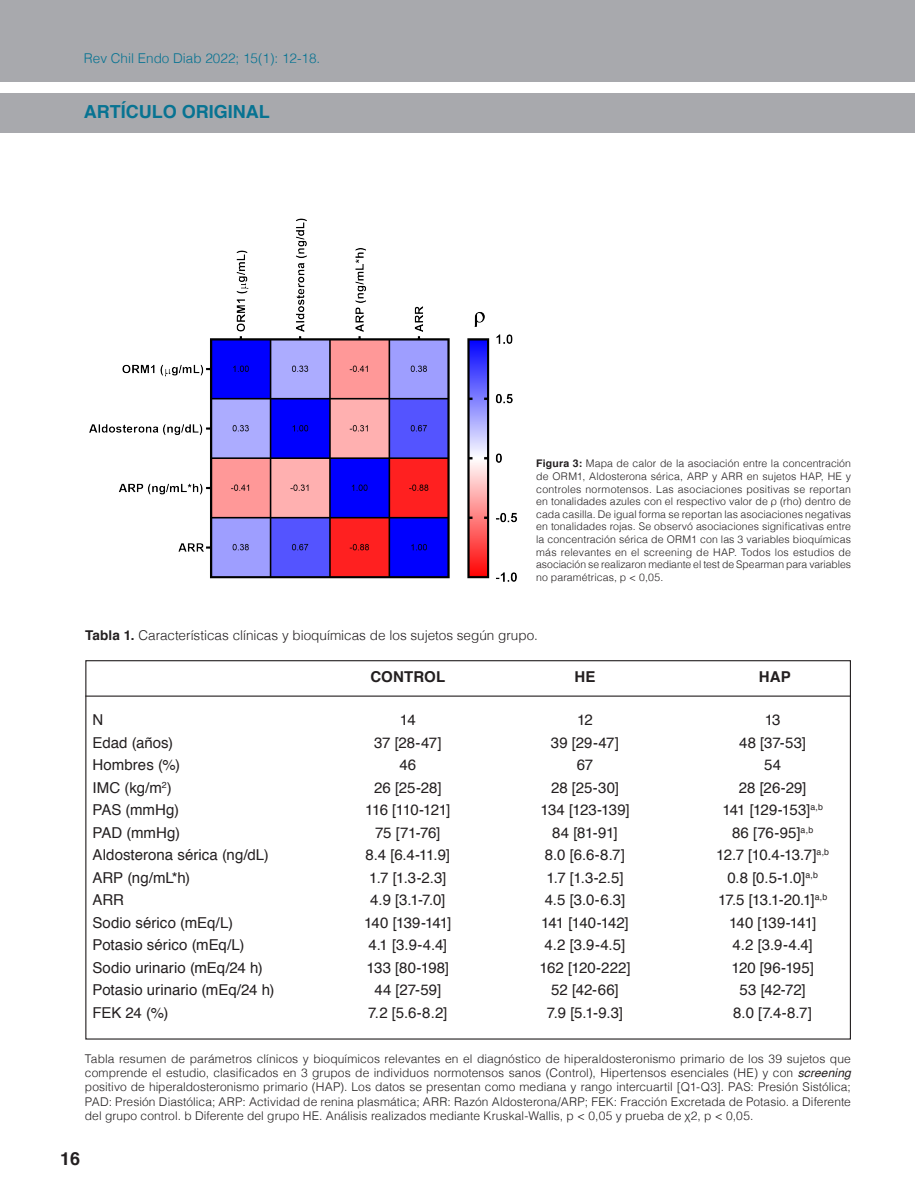
<style>
.page{position:relative;width:915px;height:1191px;background:#fff}
.page>*{position:absolute;margin:0;border:0;box-sizing:border-box;transform-origin:0 0}
.t1{font:700 18px "Helvetica";color:#077392}
.t2{font:700 18px "Helvetica";color:#231f20}
.Lista_tabulada{font:15px "Helvetica";color:#231f20}
.Lista_tabulada-2{font:15px "Helvetica";letter-spacing:-.055em;color:#231f20}
.Lista_tabulada-3{font:700 15px "Helvetica";letter-spacing:.005em;color:#231f20}
.Lista_tabulada-4{font:15px "Helvetica";letter-spacing:-.05em;color:#231f20}
.Lista_tabulada-5{font:15px "Helvetica";letter-spacing:-.02em;color:#231f20}
.Lista_tabulada-6{font:15px "Helvetica";letter-spacing:-.065em;color:#231f20}
.Texto{font:300 13.5px "Helvetica";color:#231f20}
.t3{font:300 13.5px "Helvetica";color:#077392}
.Texto-2{font:300 12px/14.4px "Helvetica";letter-spacing:.005em;color:#231f20;text-align:justify}
.Figuras{font:300 10.5px/12.6px "Helvetica";color:#231f20;text-align:justify}
.s1{font-weight:700}
.s2{font-weight:400;font-style:italic}
</style>
<div class="page">
<div style="left:0;top:0;width:914px;height:81px;background:#a8a9ad"></div>
<div style="left:0;top:93px;width:914px;height:40px;background:#a8a9ad"></div>
<img style="left:89px;top:218px;width:428px;height:364px">
<hr style="left:85px;top:695px;width:765px;height:1px;background:#231f20">
<p class="t3" style="left:84px;top:46px;width:238px">Rev Chil Endo Diab 2022; 15(1): 12-18.</p>
<h1 class="t1" style="left:84px;top:97px;width:187px">ARTÍCULO ORIGINAL</h1>
<p class="Figuras" style="left:536px;top:456px;width:316px"><span class="s1">Figura 3:</span> Mapa de calor de la asociación entre la concentración de ORM1, Aldosterona sérica, ARP y ARR en sujetos HAP, HE y controles normotensos. Las asociaciones positivas se reportan en tonalidades azules con el respectivo valor de ρ (rho) dentro de cada casilla. De igual forma se reportan las asociaciones negativas en tonalidades rojas. Se observó asociaciones significativas entre la concentración sérica de ORM1 con las 3 variables bioquímicas más relevantes en el screening de HAP. Todos los estudios de asociación se realizaron mediante el test de Spearman para variables no paramétricas, p &lt; 0,05.</p>
<p class="Texto" style="left:85px;top:624px;width:454px"><span class="s1">Tabla 1.</span> Características clínicas y bioquímicas de los sujetos según grupo.</p>
<p class="Lista_tabulada-3" style="left:370px;top:664px;width:76px">CONTROL</p>
<p class="Lista_tabulada-3" style="left:574px;top:664px;width:22px">HE</p>
<p class="Lista_tabulada-3" style="left:758px;top:664px;width:33px">HAP</p>
<p class="Lista_tabulada" style="left:92px;top:708px;width:12px">N</p>
<p class="Lista_tabulada" style="left:400px;top:708px;width:17px">14</p>
<p class="Lista_tabulada" style="left:577px;top:708px;width:17px">12</p>
<p class="Lista_tabulada" style="left:764px;top:708px;width:17px">13</p>
<p class="Lista_tabulada" style="left:92px;top:731px;width:82px">Edad (años)</p>
<p class="Lista_tabulada" style="left:374px;top:731px;width:69px">37 [28-47]</p>
<p class="Lista_tabulada" style="left:550px;top:731px;width:70px">39 [29-47]</p>
<p class="Lista_tabulada" style="left:739px;top:731px;width:68px">48 [37-53]</p>
<p class="Lista_tabulada" style="left:92px;top:753px;width:89px">Hombres (%)</p>
<p class="Lista_tabulada" style="left:399px;top:753px;width:18px">46</p>
<p class="Lista_tabulada" style="left:576px;top:753px;width:18px">67</p>
<p class="Lista_tabulada" style="left:764px;top:753px;width:18px">54</p>
<p class="Lista_tabulada" style="left:92px;top:776px;width:81px">IMC (kg/m<sup>2</sup>)</p>
<p class="Lista_tabulada" style="left:374px;top:776px;width:69px">26 [25-28]</p>
<p class="Lista_tabulada" style="left:551px;top:776px;width:69px">28 [25-30]</p>
<p class="Lista_tabulada" style="left:738px;top:776px;width:69px">28 [26-29]</p>
<p class="Lista_tabulada" style="left:92px;top:798px;width:88px">PAS (mmHg)</p>
<p class="Lista_tabulada-4" style="left:365px;top:798px;width:87px">116 [110-121]</p>
<p class="Lista_tabulada-5" style="left:540px;top:798px;width:91px">134 [123-139]</p>
<p class="Lista_tabulada-2" style="left:722px;top:798px;width:102px">141 [129-153]<sup>a,b</sup></p>
<p class="Lista_tabulada" style="left:92px;top:821px;width:89px">PAD (mmHg)</p>
<p class="Lista_tabulada" style="left:375px;top:821px;width:67px">75 [71-76]</p>
<p class="Lista_tabulada" style="left:552px;top:821px;width:67px">84 [81-91]</p>
<p class="Lista_tabulada" style="left:731px;top:821px;width:82px">86 [76-95]<sup>a,b</sup></p>
<p class="Lista_tabulada" style="left:92px;top:843px;width:178px">Aldosterona sérica (ng/dL)</p>
<p class="Lista_tabulada" style="left:365px;top:843px;width:86px">8.4 [6.4-11.9]</p>
<p class="Lista_tabulada" style="left:544px;top:843px;width:82px">8.0 [6.6-8.7]</p>
<p class="Lista_tabulada" style="left:716px;top:843px;width:114px">12.7 [10.4-13.7]<sup>a,b</sup></p>
<p class="Lista_tabulada" style="left:92px;top:866px;width:99px">ARP (ng/mL*h)</p>
<p class="Lista_tabulada" style="left:369px;top:866px;width:79px">1.7 [1.3-2.3]</p>
<p class="Lista_tabulada" style="left:546px;top:866px;width:79px">1.7 [1.3-2.5]</p>
<p class="Lista_tabulada" style="left:727px;top:866px;width:92px">0.8 [0.5-1.0]<sup>a,b</sup></p>
<p class="Lista_tabulada" style="left:92px;top:888px;width:33px">ARR</p>
<p class="Lista_tabulada" style="left:370px;top:888px;width:76px">4.9 [3.1-7.0]</p>
<p class="Lista_tabulada" style="left:544px;top:888px;width:82px">4.5 [3.0-6.3]</p>
<p class="Lista_tabulada" style="left:717px;top:888px;width:111px">17.5 [13.1-20.1]<sup>a,b</sup></p>
<p class="Lista_tabulada" style="left:92px;top:911px;width:142px">Sodio sérico (mEq/L)</p>
<p class="Lista_tabulada-2" style="left:364px;top:911px;width:89px">140 [139-141]</p>
<p class="Lista_tabulada-6" style="left:541px;top:911px;width:89px">141 [140-142]</p>
<p class="Lista_tabulada-2" style="left:728px;top:911px;width:89px">140 [139-141]</p>
<p class="Lista_tabulada" style="left:92px;top:933px;width:153px">Potasio sérico (mEq/L)</p>
<p class="Lista_tabulada" style="left:368px;top:933px;width:80px">4.1 [3.9-4.4]</p>
<p class="Lista_tabulada" style="left:544px;top:933px;width:82px">4.2 [3.9-4.5]</p>
<p class="Lista_tabulada" style="left:732px;top:933px;width:81px">4.2 [3.9-4.4]</p>
<p class="Lista_tabulada" style="left:92px;top:956px;width:172px">Sodio urinario (mEq/24 h)</p>
<p class="Lista_tabulada" style="left:366px;top:956px;width:84px">133 [80-198]</p>
<p class="Lista_tabulada" style="left:539px;top:956px;width:92px">162 [120-222]</p>
<p class="Lista_tabulada" style="left:731px;top:956px;width:84px">120 [96-195]</p>
<p class="Lista_tabulada" style="left:92px;top:978px;width:183px">Potasio urinario (mEq/24 h)</p>
<p class="Lista_tabulada" style="left:374px;top:978px;width:68px">44 [27-59]</p>
<p class="Lista_tabulada" style="left:551px;top:978px;width:69px">52 [42-66]</p>
<p class="Lista_tabulada" style="left:739px;top:978px;width:68px">53 [42-72]</p>
<p class="Lista_tabulada" style="left:92px;top:1001px;width:77px">FEK 24 (%)</p>
<p class="Lista_tabulada" style="left:368px;top:1001px;width:81px">7.2 [5.6-8.2]</p>
<p class="Lista_tabulada" style="left:546px;top:1001px;width:78px">7.9 [5.1-9.3]</p>
<p class="Lista_tabulada" style="left:733px;top:1001px;width:80px">8.0 [7.4-8.7]</p>
<p class="Texto-2" style="left:85px;top:1050px;width:767px">Tabla resumen de parámetros clínicos y bioquímicos relevantes en el diagnóstico de hiperaldosteronismo primario de los 39 sujetos que comprende el estudio, clasificados en 3 grupos de individuos normotensos sanos (Control), Hipertensos esenciales (HE) y con <span class="s2">screening </span>positivo de hiperaldosteronismo primario (HAP). Los datos se presentan como mediana y rango intercuartil [Q1-Q3]. PAS: Presión Sistólica; PAD: Presión Diastólica; ARP: Actividad de renina plasmática; ARR: Razón Aldosterona/ARP; FEK: Fracción Excretada de Potasio. a Diferente del grupo control. b Diferente del grupo HE. Análisis realizados mediante Kruskal-Wallis, p &lt; 0,05 y prueba de χ2, p &lt; 0,05.</p>
<h1 class="t2" style="left:60px;top:1144px;width:22px">16</h1>
</div>
